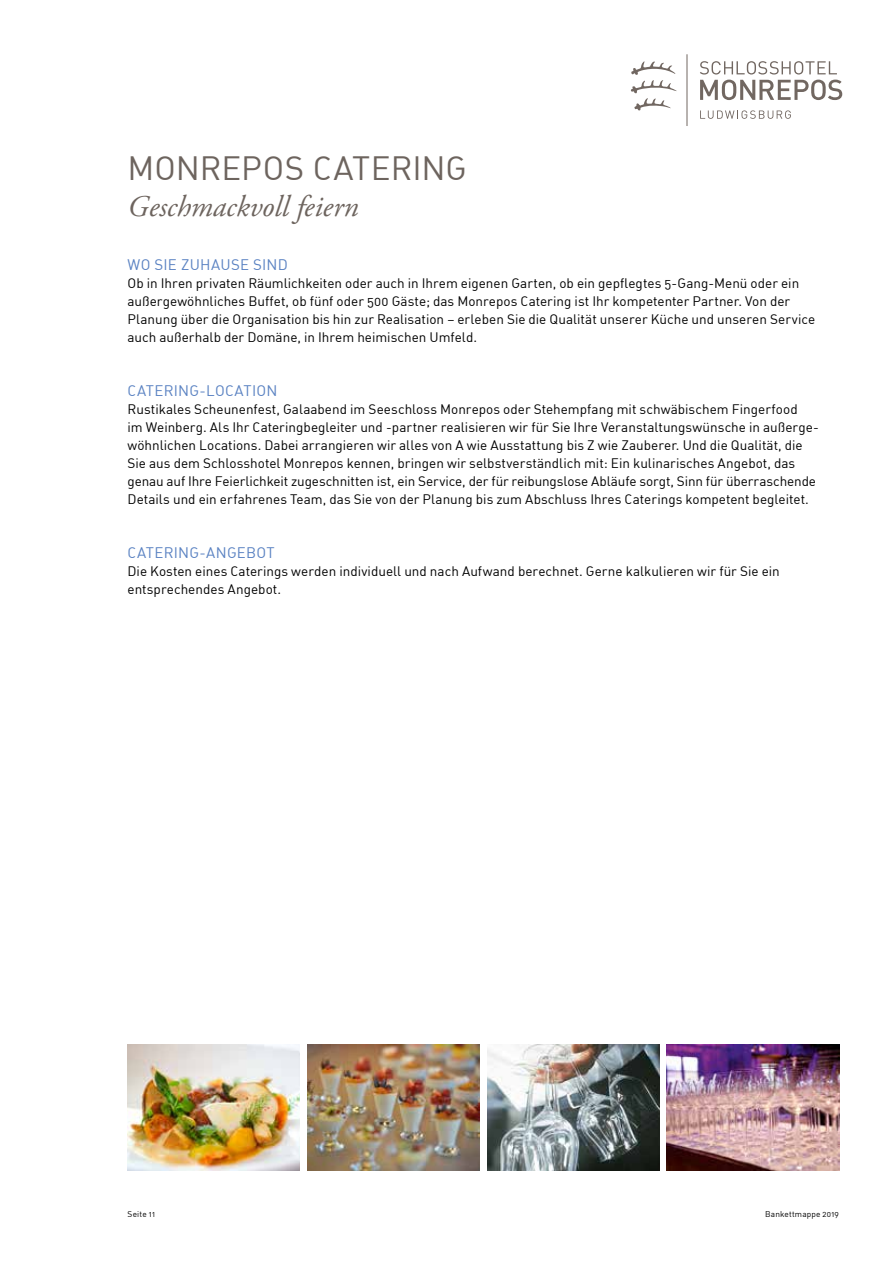
<style>
.page{position:relative;width:893px;height:1263px;background:#fff}
.page>*{position:absolute;margin:0;border:0;box-sizing:border-box;transform-origin:0 0}
.t1{font:33px "DIN Regular Alternate";color:#6d645e}
.t2{font:italic 30px "Adobe Garamond Pro";color:#6d645e}
.t3{font:15px "DIN Regular Alternate";letter-spacing:.015em;color:#5a82c2}
.t4{font:13.5px/18px "DIN Regular Alternate";color:#000}
.t5{font:8.25px "DIN Regular Alternate";letter-spacing:.02em;color:#000}
</style>
<div class="page">
<img style="left:307px;top:1044px;width:172px;height:126px">
<img style="left:487px;top:1044px;width:172px;height:126px">
<img style="left:667px;top:1044px;width:172px;height:126px">
<img style="left:128px;top:1044px;width:172px;height:126px">
<svg style="left:700px;top:110px;width:91px;height:9px"></svg>
<hr style="left:686px;top:54px;width:1px;height:72px;background:#716761">
<svg style="left:700px;top:61px;width:142px;height:39px"></svg>
<svg style="left:631px;top:61px;width:46px;height:50px"></svg>
<h1 class="t1" style="left:128px;top:147px;width:341px">MONREPOS CATERING</h1>
<h2 class="t2" style="left:128px;top:188px;width:233px">Geschmackvoll feiern</h2>
<p class="t3" style="left:128px;top:255px;width:162px">WO SIE ZUHAUSE SIND</p>
<p class="t4" style="left:128px;top:274px;width:689px">Ob in Ihren privaten Räumlichkeiten oder auch in Ihrem eigenen Garten, ob ein gepflegtes 5-Gang-Menü oder ein außergewöhnliches Buffet, ob fünf oder 500 Gäste; das Monrepos Catering ist Ihr kompetenter Partner. Von der Planung über die Organisation bis hin zur Realisation – erleben Sie die Qualität unserer Küche und unseren Service auch außerhalb der Domäne, in Ihrem heimischen Umfeld.</p>
<p class="t3" style="left:128px;top:381px;width:151px">CATERING-LOCATION</p>
<p class="t4" style="left:128px;top:400px;width:693px">Rustikales Scheunenfest, Galaabend im Seeschloss Monrepos oder Stehempfang mit schwäbischem Fingerfood<br>im Weinberg. Als Ihr Cateringbegleiter und -partner realisieren wir für Sie Ihre Veranstaltungswünsche in außerge&shy;wöhnlichen Locations. Dabei arrangieren wir alles von A wie Ausstattung bis Z wie Zauberer. Und die Qualität, die Sie aus dem Schlosshotel Monrepos kennen, bringen wir selbstverständlich mit: Ein kulinarisches Angebot, das genau auf Ihre Feierlichkeit zugeschnitten ist, ein Service, der für reibungslose Abläufe sorgt, Sinn für überraschende Details und ein erfahrenes Team, das Sie von der Planung bis zum Abschluss Ihres Caterings kompetent begleitet.</p>
<p class="t3" style="left:128px;top:543px;width:149px">CATERING-ANGEBOT</p>
<p class="t4" style="left:128px;top:562px;width:654px">Die Kosten eines Caterings werden individuell und nach Aufwand berechnet. Gerne kalkulieren wir für Sie ein entsprechendes Angebot.</p>
<p class="t5" style="left:128px;top:1209px;width:29px">Seite 11</p>
<p class="t5" style="left:765px;top:1209px;width:75px">Bankettmappe 2019</p>
</div>
